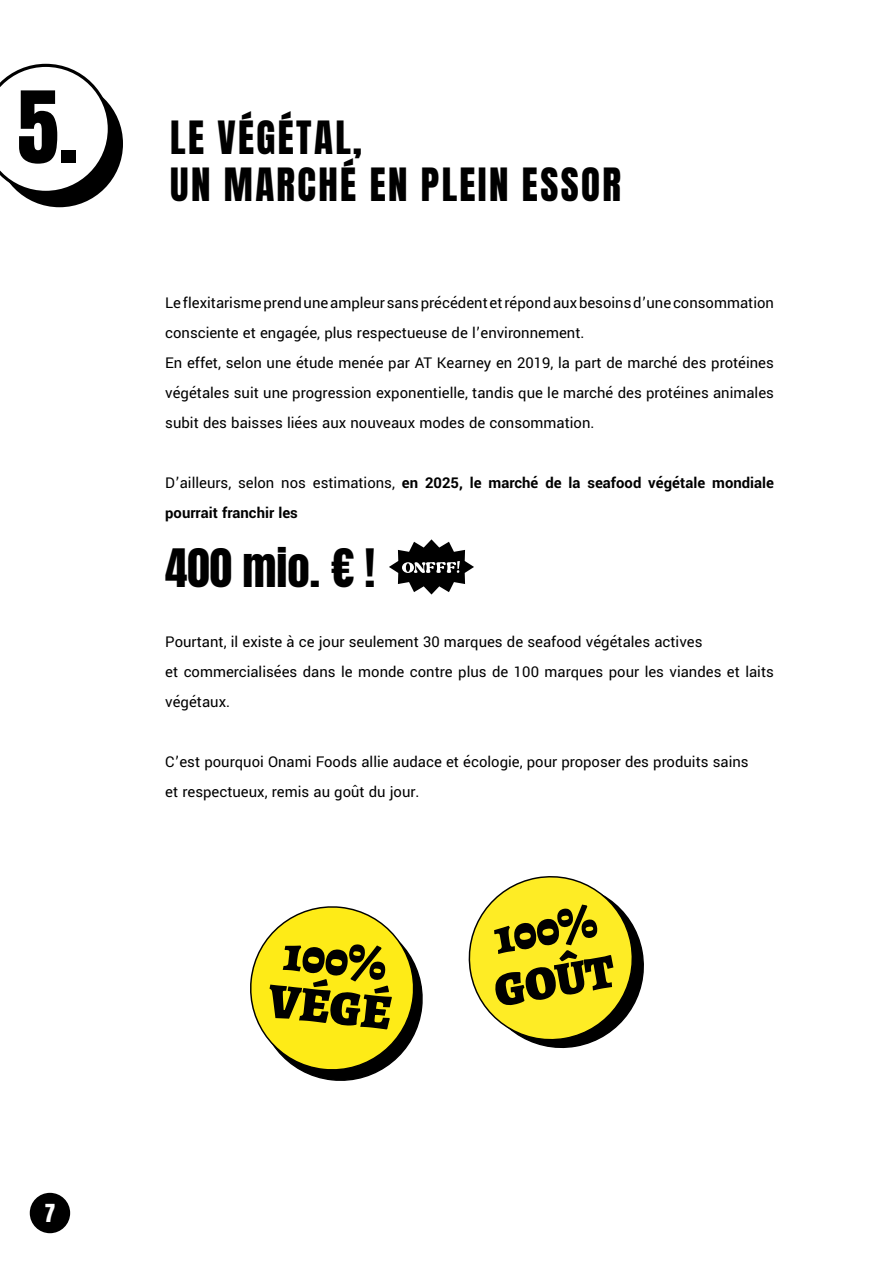
<style>
.page{position:relative;width:893px;height:1263px;background:#fff}
.page>*{position:absolute;margin:0;border:0;box-sizing:border-box;transform-origin:0 0}
.t1{font:84px "Anton";color:#000}
.t2{font:45px "Anton";color:#000}
.t3{font:39px "Anton";letter-spacing:.06em;color:#000}
.t4{font:21.15px "Anton";color:#fff}
.t5{font:16.5px/30px "Yantramanav";color:#000}
.t6{font:700 16.5px/30px "Yantramanav";color:#000}
.s1{font-weight:400}
</style>
<div class="page">
<div style="left:30px;top:1193px;width:40px;height:40px;background:#000;border-radius:50%"></div>
<svg style="left:0;top:64px;width:123px;height:143px"></svg>
<svg style="left:389px;top:539px;width:85px;height:55px"></svg>
<svg style="left:250px;top:906px;width:173px;height:175px"></svg>
<svg style="left:468px;top:876px;width:176px;height:173px"></svg>
<p class="t1" style="left:17px;top:85px;width:62px">5.</p>
<p class="t3" style="left:170px;top:118px;width:193px">LE VÉGÉTAL,</p>
<p class="t3" style="left:170px;top:165px;width:452px">UN MARCHÉ EN PLEIN ESSOR</p>
<p class="t5" style="left:165px;top:288px;width:610px">Le flexitarisme prend une ampleur sans précédent et répond aux besoins d’une consommation consciente et engagée, plus respectueuse de l’environnement.</p>
<p class="t5" style="left:165px;top:348px;width:610px;text-align:justify">En effet, selon une étude menée par AT Kearney en 2019, la part de marché des protéines végétales suit une progression exponentielle, tandis que le marché des protéines animales subit des baisses liées aux nouveaux modes de consommation.</p>
<p class="t6" style="left:165px;top:469px;width:610px"><span class="s1">D’ailleurs, selon nos estimations,</span> en 2025, le marché de la seafood végétale mondiale pourrait franchir les</p>
<p class="t2" style="left:165px;top:545px;width:211px">400 mio. € !</p>
<p class="t5" style="left:165px;top:627px;width:539px">Pourtant, il existe à ce jour seulement 30 marques de seafood végétales actives</p>
<p class="t5" style="left:165px;top:657px;width:610px">et commercialisées dans le monde contre plus de 100 marques pour les viandes et laits végétaux.</p>
<p class="t5" style="left:165px;top:747px;width:585px">C’est pourquoi Onami Foods allie audace et écologie, pour proposer des produits sains</p>
<p class="t5" style="left:165px;top:777px;width:256px">et respectueux, remis au goût du jour.</p>
<p class="t4" style="left:45px;top:1202px;width:12px">7</p>
</div>
